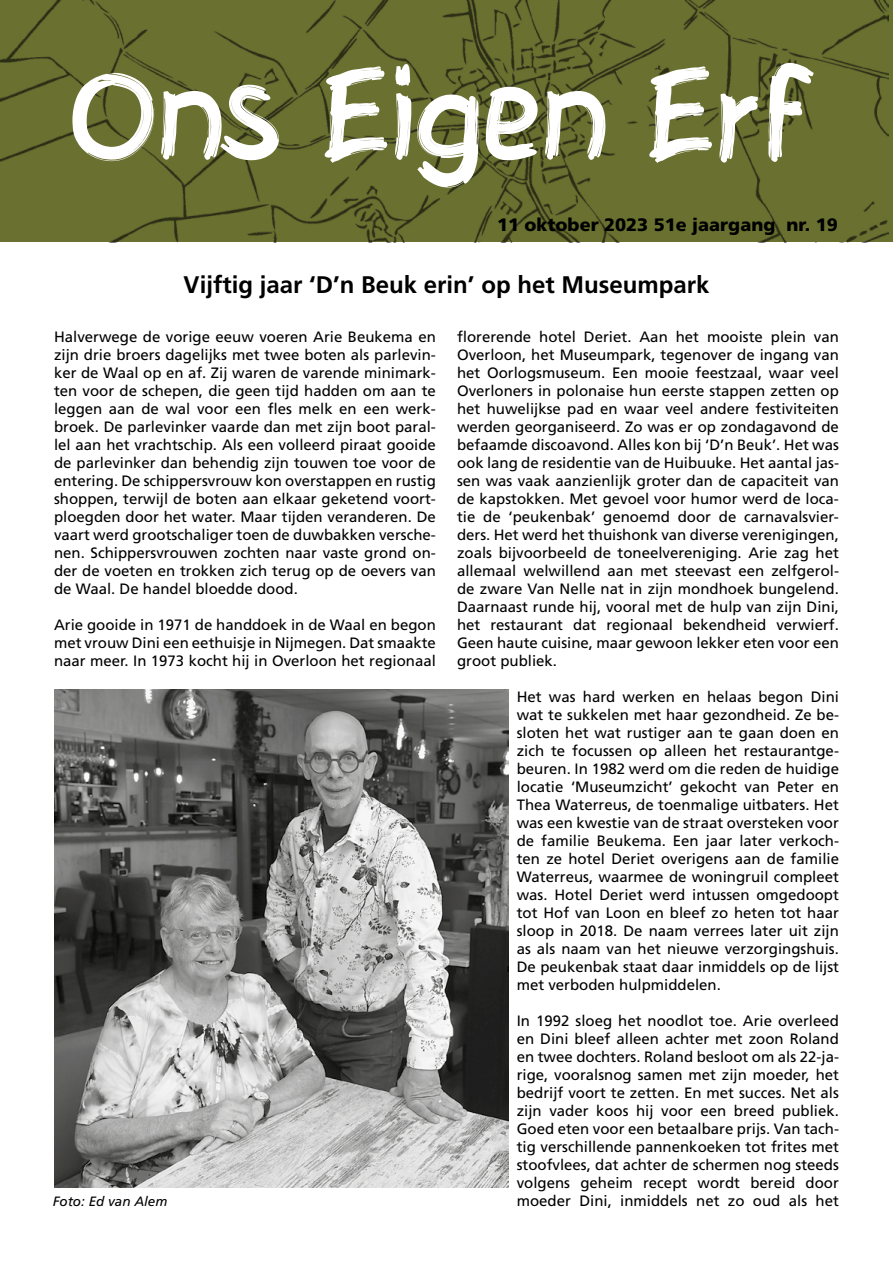
<style>
.page{position:relative;width:893px;height:1263px;background:#fff}
.page>*{position:absolute;margin:0;border:0;box-sizing:border-box;transform-origin:0 0}
.t1{font:114px "Brushy Cre";color:#fff}
.t2{font:700 24px "Frutiger LT Std";color:#000}
.t3{font:900 18px "Frutiger LT Std";letter-spacing:-.005em;color:#000}
.t4{font:15px/18px "Frutiger LT Std";color:#000;text-align:justify}
.t5{font:italic 13.5px "Frutiger LT Std";color:#000}
</style>
<div class="page">
<img style="left:0;top:0;width:889px;height:242px">
<img style="left:54px;top:690px;width:454px;height:497px">
<h1 class="t1" style="left:72px;top:34px;width:749px">Ons Eigen Erf</h1>
<p class="t3" style="left:497px;top:214px;width:342px">11 oktober 2023 51e jaargang nr. 19</p>
<h2 class="t2" style="left:184px;top:270px;width:527px">Vijftig jaar ‘D’n Beuk erin’ op het Museumpark</h2>
<p class="t4" style="left:54px;top:328px;width:383px">Halverwege de vorige eeuw voeren Arie Beukema en zijn drie broers dagelijks met twee boten als parlevin&shy;ker de Waal op en af. Zij waren de varende minimark&shy;ten voor de schepen, die geen tijd hadden om aan te leggen aan de wal voor een fles melk en een werk&shy;broek. De parlevinker vaarde dan met zijn boot paral&shy;lel aan het vrachtschip. Als een volleerd piraat gooide de parlevinker dan behendig zijn touwen toe voor de entering. De schippersvrouw kon overstappen en rustig shoppen, terwijl de boten aan elkaar geketend voort&shy;ploegden door het water. Maar tijden veranderen. De vaart werd grootschaliger toen de duwbakken versche&shy;nen. Schippersvrouwen zochten naar vaste grond on&shy;der de voeten en trokken zich terug op de oevers van de Waal. De handel bloedde dood.</p>
<p class="t4" style="left:54px;top:616px;width:383px">Arie gooide in 1971 de handdoek in de Waal en begon met vrouw Dini een eethuisje in Nijmegen. Dat smaakte naar meer. In 1973 kocht hij in Overloon het regionaal</p>
<p class="t4" style="left:457px;top:328px;width:383px">florerende hotel Deriet. Aan het mooiste plein van Overloon, het Museumpark, tegenover de ingang van het Oorlogsmuseum. Een mooie feestzaal, waar veel Overloners in polonaise hun eerste stappen zetten op het huwelijkse pad en waar veel andere festiviteiten werden georganiseerd. Zo was er op zondagavond de befaamde discoavond. Alles kon bij ‘D’n Beuk’. Het was ook lang de residentie van de Huibuuke. Het aantal jas&shy;sen was vaak aanzienlijk groter dan de capaciteit van de kapstokken. Met gevoel voor humor werd de loca&shy;tie de ‘peukenbak’ genoemd door de carnavalsvier&shy;ders. Het werd het thuishonk van diverse verenigingen, zoals bijvoorbeeld de toneelvereniging. Arie zag het allemaal welwillend aan met steevast een zelfgerol&shy;de zware Van Nelle nat in zijn mondhoek bungelend.<br>Daarnaast runde hij, vooral met de hulp van zijn Dini, het restaurant dat regionaal bekendheid verwierf.<br>Geen haute cuisine, maar gewoon lekker eten voor een groot publiek.</p>
<p class="t4" style="left:517px;top:688px;width:324px">Het was hard werken en helaas begon Dini wat te sukkelen met haar gezondheid. Ze be&shy;sloten het wat rustiger aan te gaan doen en zich te focussen op alleen het restaurantge&shy;beuren. In 1982 werd om die reden de huidige locatie ‘Museumzicht’ gekocht van Peter en Thea Waterreus, de toenmalige uitbaters. Het was een kwestie van de straat oversteken voor de familie Beukema. Een jaar later verkoch&shy;ten ze hotel Deriet overigens aan de familie Waterreus, waarmee de woningruil compleet was. Hotel Deriet werd intussen omgedoopt tot Hof van Loon en bleef zo heten tot haar sloop in 2018. De naam verrees later uit zijn as als naam van het nieuwe verzorgingshuis.<br>De peukenbak staat daar inmiddels op de lijst met verboden hulpmiddelen.</p>
<p class="t4" style="left:517px;top:1012px;width:324px">In 1992 sloeg het noodlot toe. Arie overleed en Dini bleef alleen achter met zoon Roland en twee dochters. Roland besloot om als 22-ja&shy;rige, vooralsnog samen met zijn moeder, het bedrijf voort te zetten. En met succes. Net als zijn vader koos hij voor een breed publiek.<br>Goed eten voor een betaalbare prijs. Van tach&shy;tig verschillende pannenkoeken tot frites met stoofvlees, dat achter de schermen nog steeds volgens geheim recept wordt bereid door</p>
<p class="t5" style="left:53px;top:1193px;width:116px">Foto: Ed van Alem</p>
<p class="t4" style="left:517px;top:1192px;width:324px">moeder Dini, inmiddels net zo oud als het</p>
</div>
